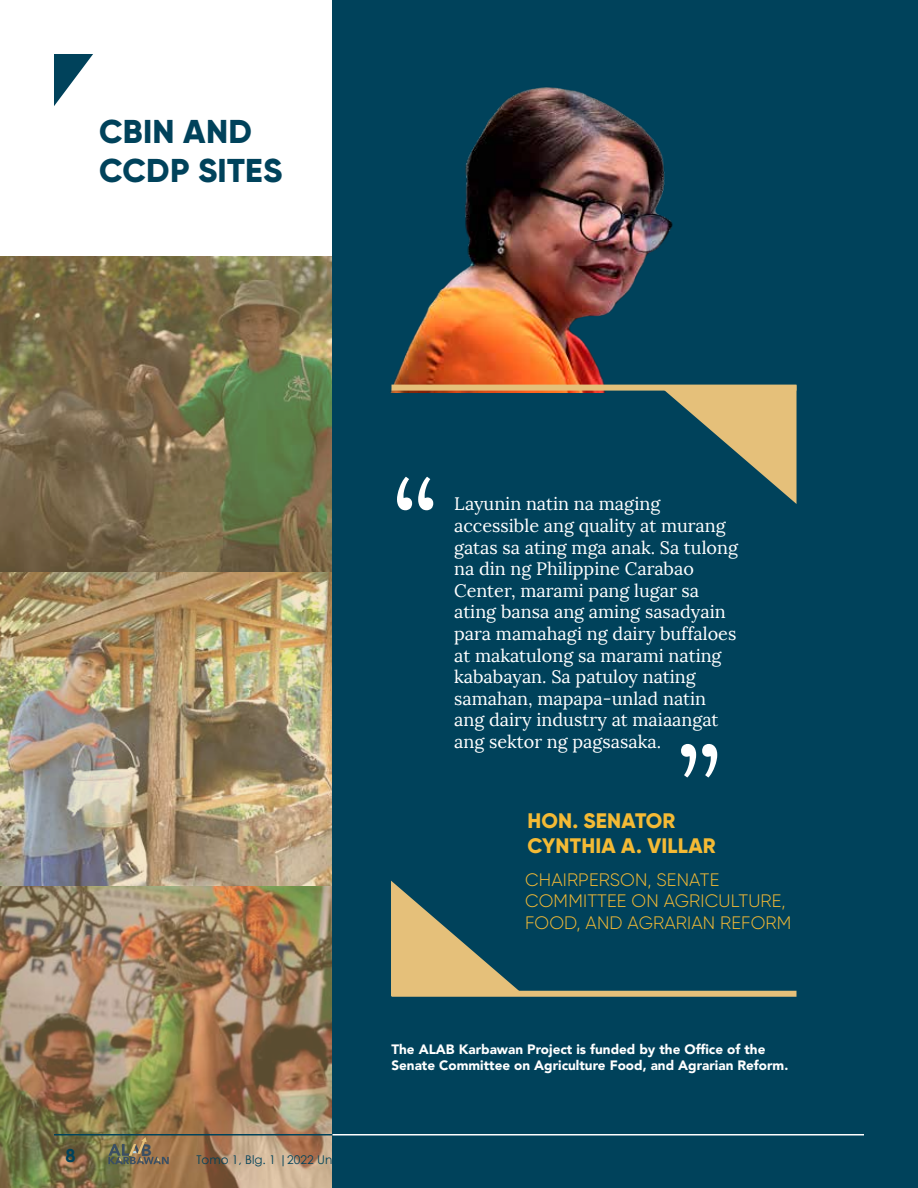
<style>
.page{position:relative;width:918px;height:1188px;background:#fff}
.page>*{position:absolute;margin:0;border:0;box-sizing:border-box;transform-origin:0 0}
.t1{font:120px "Lora";color:#fff}
.t2{font:800 33px/39.6px "Gilroy";letter-spacing:.01em;color:#00425b}
.t3{font:800 21px/25.2px "Gilroy";letter-spacing:.01em;color:#f4ba35}
.t4{font:18px/21.6px "Lora";color:#fff}
.t5{font:300 18px/21.6px "Gilroy";letter-spacing:.01em;color:#f4ba35}
.t6{font:700 18px "Century Gothic";color:#00425b}
.t7{font:900 16.5px "Avenir LT Std";color:#3b4f63}
.t8{font:900 13.5px/16.2px "Avenir LT Std";color:#fff}
.t9{font:12px "Century Gothic";color:#00425b}
</style>
<div class="page">
<img style="left:0;top:256px;width:332px;height:932px">
<div style="left:332px;top:0;width:586px;height:1188px;background:#00425b"></div>
<svg style="left:54px;top:54px;width:39px;height:52px"></svg>
<img style="left:390px;top:87px;width:311px;height:305px">
<svg style="left:108px;top:1137px;width:61px;height:27px;background:#867453"></svg>
<hr style="left:54px;top:1134px;width:808px;height:2px;background:#00425b">
<hr style="left:333px;top:1134px;width:531px;height:2px;background:#fff">
<div style="left:392px;top:991px;width:404px;height:6px;background:#e5c07a"></div>
<svg style="left:391px;top:881px;width:134px;height:115px"></svg>
<div style="left:392px;top:385px;width:404px;height:6px;background:#e5c07a"></div>
<svg style="left:658px;top:385px;width:139px;height:119px"></svg>
<h2 class="t2" style="left:99px;top:111px;width:185px">CBIN AND<br>CCDP SITES</h2>
<h1 class="t1" style="left:392px;top:452px;width:49px">“</h1>
<p class="t4" style="left:454px;top:493px;width:285px">Layunin natin na maging accessible ang quality at murang gatas sa ating mga anak. Sa tulong na din ng Philippine Carabao<br>Center, marami pang lugar sa ating bansa ang aming sasadyain para mamahagi ng dairy buffaloes at makatulong sa marami nating kababayan. Sa patuloy nating samahan, mapapa-unlad natin ang dairy industry at maiaangat ang sektor ng pagsasaka.</p>
<h1 class="t1" style="left:678px;top:719px;width:43px">”</h1>
<p class="t3" style="left:527px;top:807px;width:190px">HON. SENATOR<br>CYNTHIA A. VILLAR</p>
<p class="t5" style="left:525px;top:869px;width:268px">CHAIRPERSON, SENATE<br>COMMITTEE ON AGRICULTURE,<br>FOOD, AND AGRARIAN REFORM</p>
<p class="t8" style="left:392px;top:1041px;width:398px">The ALAB Karbawan Project is funded by the Office of the<br>Senate Committee on Agriculture Food, and Agrarian Reform.</p>
<p class="t7" style="left:141px;top:1140px;width:12px">B</p>
<p class="t6" style="left:65px;top:1142px;width:12px">8</p>
<p class="t9" style="left:196px;top:1151px;width:185px">Tomo 1, Blg. 1 |2022 Unang Isyu</p>
</div>
